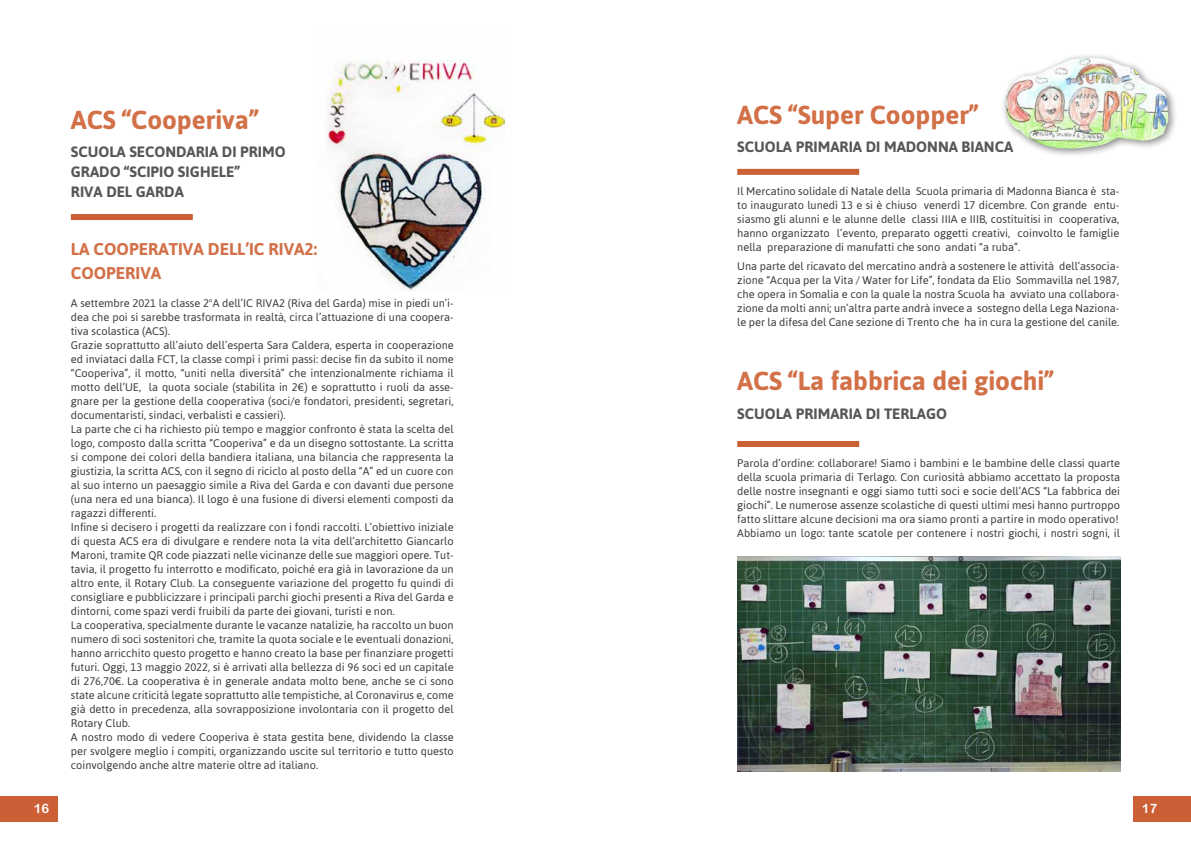
<style>
.page{position:relative;width:1191px;height:842px;background:#fff}
.page>*{position:absolute;margin:0;border:0;box-sizing:border-box;transform-origin:0 0}
.t1{font:700 26px "Asap";color:#d27047}
.t2{font:700 17px/24px "Asap";color:#d27047}
.t3{font:700 15px/20px "Asap";color:#575756}
.t4{font:13px "Arial Rounded MT Bold";color:#fff}
.t5{font:11px/14px "Asap";color:#3c3c3b}
</style>
<div class="page">
<div style="left:0;top:796px;width:58px;height:26px;background:#cc5f36"></div>
<div style="left:1132px;top:796px;width:59px;height:26px;background:#cc5f36"></div>
<div style="left:71px;top:214px;width:122px;height:6px;background:#cc5f36"></div>
<div style="left:737px;top:169px;width:122px;height:6px;background:#cc5f36"></div>
<img style="left:327px;top:59px;width:177px;height:231px">
<div style="left:737px;top:441px;width:122px;height:6px;background:#cc5f36"></div>
<img style="left:737px;top:556px;width:383px;height:215px">
<div style="left:1001px;top:53px;width:177px;height:105px;background:#000;opacity:.48"></div>
<img style="left:1005px;top:58px;width:164px;height:92px">
<h1 class="t1" style="left:71px;top:104px;width:189px">ACS “Cooperiva”</h1>
<h3 class="t3" style="left:71px;top:142px;width:216px">SCUOLA SECONDARIA DI PRIMO<br>GRADO “SCIPIO SIGHELE”<br>RIVA DEL GARDA</h3>
<h2 class="t2" style="left:71px;top:236px;width:248px">LA COOPERATIVA DELL’IC RIVA2:<br>COOPERIVA</h2>
<p class="t5" style="left:71px;top:296px;width:384px">A settembre 2021 la classe 2°A dell’IC RIVA2 (Riva del Garda) mise in piedi un’i&shy;dea che poi si sarebbe trasformata in realtà, circa l’attuazione di una coopera&shy;tiva scolastica (ACS).<br>Grazie soprattutto all’aiuto dell’esperta Sara Caldera, esperta in cooperazione ed inviataci dalla FCT, la classe compì i primi passi: decise fin da subito il nome “Cooperiva”, il motto, “uniti nella diversità” che intenzionalmente richiama il motto dell’UE, la quota sociale (stabilita in 2€) e soprattutto i ruoli da asse&shy;gnare per la gestione della cooperativa (soci/e fondatori, presidenti, segretari, documentaristi, sindaci, verbalisti e cassieri).<br>La parte che ci ha richiesto più tempo e maggior confronto è stata la scelta del logo, composto dalla scritta “Cooperiva” e da un disegno sottostante. La scritta si compone dei colori della bandiera italiana, una bilancia che rappresenta la giustizia, la scritta ACS, con il segno di riciclo al posto della “A” ed un cuore con al suo interno un paesaggio simile a Riva del Garda e con davanti due persone (una nera ed una bianca). Il logo è una fusione di diversi elementi composti da ragazzi differenti.<br>Infine si decisero i progetti da realizzare con i fondi raccolti. L’obiettivo iniziale di questa ACS era di divulgare e rendere nota la vita dell’architetto Giancarlo Maroni, tramite QR code piazzati nelle vicinanze delle sue maggiori opere. Tut&shy;tavia, il progetto fu interrotto e modificato, poiché era già in lavorazione da un altro ente, il Rotary Club. La conseguente variazione del progetto fu quindi di consigliare e pubblicizzare i principali parchi giochi presenti a Riva del Garda e dintorni, come spazi verdi fruibili da parte dei giovani, turisti e non.<br>La cooperativa, specialmente durante le vacanze natalizie, ha raccolto un buon numero di soci sostenitori che, tramite la quota sociale e le eventuali donazioni, hanno arricchito questo progetto e hanno creato la base per finanziare progetti futuri. Oggi, 13 maggio 2022, si è arrivati alla bellezza di 96 soci ed un capitale di 276,70€. La cooperativa è in generale andata molto bene, anche se ci sono state alcune criticità legate soprattutto alle tempistiche, al Coronavirus e, come già detto in precedenza, alla sovrapposizione involontaria con il progetto del Rotary Club.<br>A nostro modo di vedere Cooperiva è stata gestita bene, dividendo la classe per svolgere meglio i compiti, organizzando uscite sul territorio e tutto questo coinvolgendo anche altre materie oltre ad italiano.</p>
<h1 class="t1" style="left:737px;top:99px;width:242px">ACS “Super Coopper”</h1>
<h3 class="t3" style="left:737px;top:137px;width:277px">SCUOLA PRIMARIA DI MADONNA BIANCA</h3>
<p class="t5" style="left:737px;top:184px;width:384px;text-align:justify">Il Mercatino solidale di Natale della Scuola primaria di Madonna Bianca è sta&shy;to inaugurato lunedì 13 e si è chiuso venerdì 17 dicembre. Con grande entu&shy;siasmo gli alunni e le alunne delle classi IIIA e IIIB, costituitisi in cooperativa, hanno organizzato l’evento, preparato oggetti creativi, coinvolto le famiglie nella preparazione di manufatti che sono andati “a ruba”.</p>
<p class="t5" style="left:737px;top:259px;width:384px;text-align:justify">Una parte del ricavato del mercatino andrà a sostenere le attività dell’associa&shy;zione “Acqua per la Vita / Water for Life”, fondata da Elio Sommavilla nel 1987, che opera in Somalia e con la quale la nostra Scuola ha avviato una collabora&shy;zione da molti anni; un’altra parte andrà invece a sostegno della Lega Naziona&shy;le per la difesa del Cane sezione di Trento che ha in cura la gestione del canile.</p>
<h1 class="t1" style="left:737px;top:366px;width:318px">ACS “La fabbrica dei giochi”</h1>
<h3 class="t3" style="left:737px;top:403px;width:211px">SCUOLA PRIMARIA DI TERLAGO</h3>
<p class="t5" style="left:737px;top:456px;width:384px">Parola d’ordine: collaborare! Siamo i bambini e le bambine delle classi quarte della scuola primaria di Terlago. Con curiosità abbiamo accettato la proposta delle nostre insegnanti e oggi siamo tutti soci e socie dell’ACS “La fabbrica dei giochi”. Le numerose assenze scolastiche di questi ultimi mesi hanno purtroppo fatto slittare alcune decisioni ma ora siamo pronti a partire in modo operativo!<br>Abbiamo un logo: tante scatole per contenere i nostri giochi, i nostri sogni, il</p>
<p class="t4" style="left:34px;top:801px;width:17px">16</p>
<p class="t4" style="left:1141px;top:801px;width:17px">17</p>
</div>
